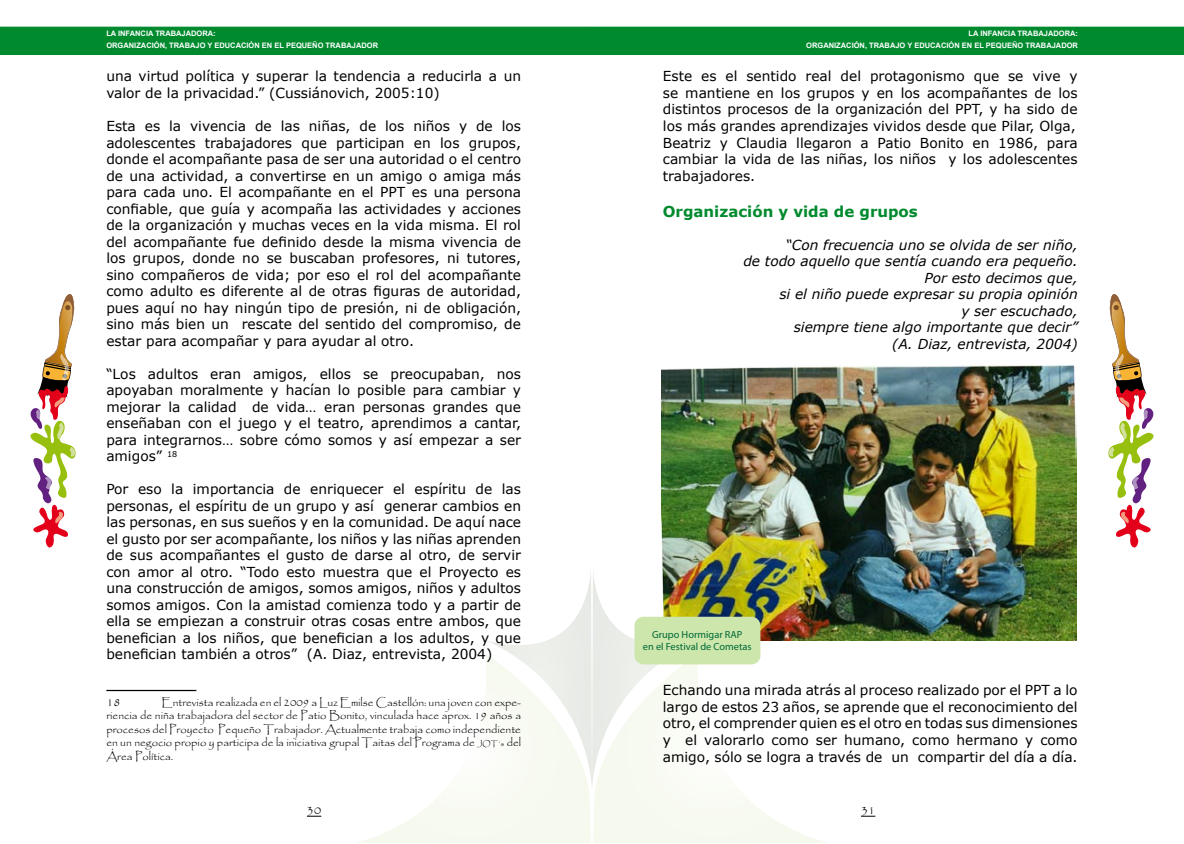
<style>
.page{position:relative;width:1184px;height:844px;background:#fff}
.page>*{position:absolute;margin:0;border:0;box-sizing:border-box;transform-origin:0 0}
.t1{font:700 15px "Verdana";color:#008a2e}
.t2{font:13.75px/16.5px "Verdana";color:#000;text-align:justify}
.t3{font:italic 13.75px/16.5px "Verdana";color:#000;text-align:right}
.t4{font:12.5px "Papyrus";color:#000}
.t5{font:11.25px/13.5px "Papyrus";color:#000;text-align:justify}
.t6{font:10.38px/12.4px "Myriad Pro";color:#006938;text-align:center}
.t7{font:700 7.5px/12px "Arial";color:#fff}
.s1{font-size:7.5px}
</style>
<div class="page">
<div style="left:0;top:27px;width:592px;height:28px;background:#008a2e"></div>
<div style="left:592px;top:27px;width:591px;height:27px;background:#008a2e"></div>
<div style="left:592px;top:27px;width:591px;height:28px;border:1px solid #008a2e"></div>
<svg style="left:307px;top:815px;width:14px;height:1px"></svg>
<svg style="left:861px;top:815px;width:14px;height:1px"></svg>
<svg style="left:1108px;top:294px;width:46px;height:254px"></svg>
<svg style="left:593px;top:654px;width:230px;height:188px"></svg>
<svg style="left:30px;top:294px;width:46px;height:254px"></svg>
<svg style="left:489px;top:572px;width:208px;height:225px"></svg>
<svg style="left:361px;top:654px;width:230px;height:188px"></svg>
<hr style="left:106px;top:689px;width:90px;height:2px;background:#000">
<img style="left:662px;top:365px;width:414px;height:275px">
<div style="left:634px;top:616px;width:126px;height:48px;background:#cce6ab;border-radius:9px"></div>
<p class="t7" style="left:106px;top:28px;width:273px">LA INFANCIA TRABAJADORA:<br>ORGANIZACIÓN, TRABAJO Y EDUCACIÓN EN EL PEQUEÑO TRABAJADOR</p>
<p class="t7" style="left:806px;top:28px;width:273px;text-align:right">LA INFANCIA TRABAJADORA:<br>ORGANIZACIÓN, TRABAJO Y EDUCACIÓN EN EL PEQUEÑO TRABAJADOR</p>
<p class="t2" style="left:106px;top:68px;width:416px">una virtud política y superar la tendencia a reducirla a un valor de la privacidad.” (Cussiánovich, 2005:10)</p>
<p class="t2" style="left:106px;top:117px;width:416px">Esta es la vivencia de las niñas, de los niños y de los adolescentes trabajadores que participan en los grupos, donde el acompañante pasa de ser una autoridad o el centro de una actividad, a convertirse en un amigo o amiga más para cada uno. El acompañante en el PPT es una persona confiable, que guía y acompaña las actividades y acciones de la organización y muchas veces en la vida misma. El rol del acompañante fue definido desde la misma vivencia de los grupos, donde no se buscaban profesores, ni tutores, sino compañeros de vida; por eso el rol del acompañante como adulto es diferente al de otras figuras de autoridad, pues aquí no hay ningún tipo de presión, ni de obligación, sino más bien un rescate del sentido del compromiso, de estar para acompañar y para ayudar al otro.</p>
<p class="t2" style="left:106px;top:365px;width:416px">“Los adultos eran amigos, ellos se preocupaban, nos apoyaban moralmente y hacían lo posible para cambiar y mejorar la calidad de vida… eran personas grandes que enseñaban con el juego y el teatro, aprendimos a cantar, para integrarnos… sobre cómo somos y así empezar a ser amigos” <sup>18</sup></p>
<p class="t2" style="left:106px;top:480px;width:416px">Por eso la importancia de enriquecer el espíritu de las personas, el espíritu de un grupo y así generar cambios en las personas, en sus sueños y en la comunidad. De aquí nace el gusto por ser acompañante, los niños y las niñas aprenden de sus acompañantes el gusto de darse al otro, de servir con amor al otro. “Todo esto muestra que el Proyecto es una construcción de amigos, somos amigos, niños y adultos somos amigos. Con la amistad comienza todo y a partir de ella se empiezan a construir otras cosas entre ambos, que benefician a los niños, que benefician a los adultos, y que benefician también a otros” (A. Diaz, entrevista, 2004)</p>
<p class="t4" style="left:106px;top:693px;width:16px">18</p>
<p class="t2" style="left:663px;top:68px;width:416px;text-align:left">Este es el sentido real del protagonismo que se vive y se mantiene en los grupos y en los acompañantes de los distintos procesos de la organización del PPT, y ha sido de los más grandes aprendizajes vividos desde que Pilar, Olga, Beatriz y Claudia llegaron a Patio Bonito en 1986, para cambiar la vida de las niñas, los niños y los adolescentes trabajadores.</p>
<p class="t1" style="left:663px;top:200px;width:256px">Organización y vida de grupos</p>
<p class="t3" style="left:743px;top:236px;width:336px">“Con frecuencia uno se olvida de ser niño,<br>de todo aquello que sentía cuando era pequeño.<br>Por esto decimos que,<br>si el niño puede expresar su propia opinión<br>y ser escuchado,<br>siempre tiene algo importante que decir”<br>(A. Diaz, entrevista, 2004)</p>
<p class="t6" style="left:643px;top:627px;width:110px">Grupo Hormigar RAP<br>en el Festival de Cometas</p>
<p class="t2" style="left:663px;top:681px;width:416px">Echando una mirada atrás al proceso realizado por el PPT a lo largo de estos 23 años, se aprende que el reconocimiento del otro, el comprender quien es el otro en todas sus dimensiones y el valorarlo como ser humano, como hermano y como amigo, sólo se logra a través de un compartir del día a día.</p>
<p class="t5" style="left:106px;top:694px;width:416px;text-indent:55px">Entrevista realizada en el 2009 a Luz Emilse Castellón: una joven con expe&shy;riencia de niña trabajadora del sector de Patio Bonito, vinculada hace aprox. 19 años a procesos del Proyecto Pequeño Trabajador. Actualmente trabaja como independiente en un negocio propio y participa de la iniciativa grupal Taitas del Programa de <span class="s1">JOT´s</span> del Área Política.</p>
<p class="t4" style="left:307px;top:801px;width:16px">30</p>
<p class="t4" style="left:861px;top:801px;width:16px">31</p>
</div>
